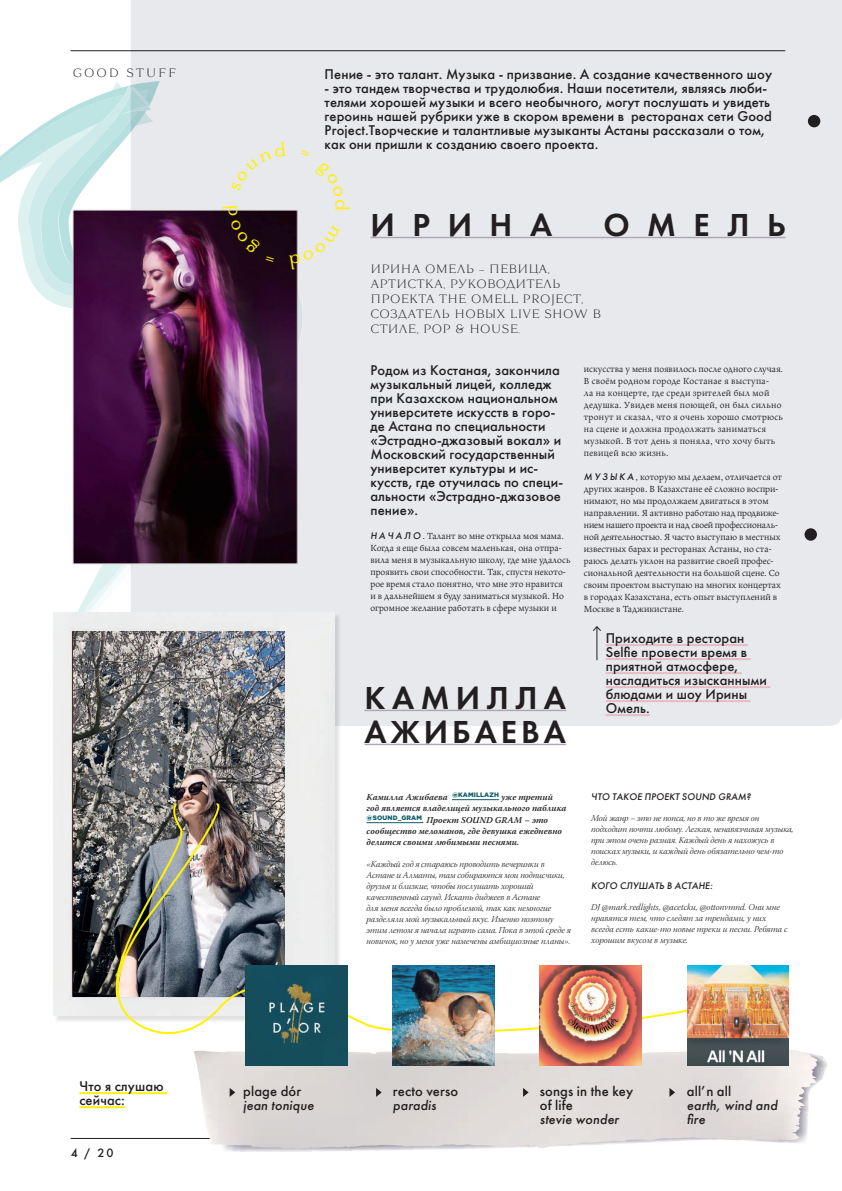
<style>
.page{position:relative;width:842px;height:1191px;background:#fff}
.page>*{position:absolute;margin:0;border:0;box-sizing:border-box;transform-origin:0 0}
.t1{font:33px/34px "Futura Demi";letter-spacing:.12em;color:#231f20}
.t2{font:33px "Futura Demi";letter-spacing:.195em;color:#231f20}
.t3{font:20px "Tautz";color:#fff101}
.t4{font:14px/14px "Futura Futuris";letter-spacing:.01em;color:#231f20}
.t5{font:italic 500 14px/14px "Futura";letter-spacing:.01em;color:#231f20}
.t6{font:300 12px/15px "Tautz";letter-spacing:.02em;color:#231f20}
.t7{font:300 12px "Tautz";letter-spacing:.16em;color:#231f20}
.t8{font:12px "Futura Futuris";color:#231f20}
.t9{font:10px/12px "Maiola Pro";color:#231f20}
.t10{font:10px/12px "Maiola Pro";letter-spacing:.02em;color:#231f20}
.t11{font:italic 500 10px "Futura";letter-spacing:.01em;color:#231f20}
.t12{font:9px/11px "Warnock Pro Light It Subh";letter-spacing:-.01em;color:#231f20}
.t13{font:italic 600 9px/11px "Warnock Pro";color:#231f20}
</style>
<div class="page">
<hr style="left:71px;top:50px;width:714px;height:1px;background:#231f20">
<hr style="left:71px;top:1138px;width:714px;height:1px;background:#231f20">
<img style="left:224px;top:1052px;width:604px;height:100px">
<img style="left:194px;top:1050px;width:583px;height:98px">
<div style="left:131px;top:0;width:711px;height:726px;background:#e7e9ec"></div>
<div style="left:160px;top:82px;width:127px;height:128px;background:#e7e9ec"></div>
<div style="left:160px;top:85px;width:86px;height:125px;background:#e7e9ec"></div>
<svg style="left:72px;top:219px;width:230px;height:393px;background:#e5e8eb"></svg>
<svg style="left:0;top:81px;width:160px;height:227px"></svg>
<svg style="left:72px;top:369px;width:218px;height:243px;fill:#e7e9ec"></svg>
<img style="left:75px;top:212px;width:221px;height:350px">
<div style="left:73px;top:210px;width:225px;height:354px;border:1px solid #dad9d7"></div>
<hr style="left:606px;top:644px;width:142px;height:2px;background:#e7bcc2">
<hr style="left:606px;top:658px;width:145px;height:2px;background:#e7bcc2">
<hr style="left:606px;top:672px;width:136px;height:2px;background:#e7bcc2">
<hr style="left:606px;top:686px;width:164px;height:2px;background:#e7bcc2">
<hr style="left:606px;top:700px;width:145px;height:2px;background:#e7bcc2">
<hr style="left:606px;top:714px;width:44px;height:2px;background:#e7bcc2">
<hr style="left:371px;top:237px;width:414px;height:1px;background:#afa5bb">
<div style="left:53px;top:612px;width:281px;height:403px;background:#edeeed"></div>
<img style="left:73px;top:631px;width:212px;height:171px">
<hr style="left:452px;top:799px;width:47px;height:1px;background:#0e5c67">
<svg style="left:230px;top:1088px;width:5px;height:8px"></svg>
<svg style="left:376px;top:1088px;width:6px;height:8px"></svg>
<svg style="left:523px;top:1088px;width:6px;height:8px"></svg>
<svg style="left:669px;top:1088px;width:6px;height:8px"></svg>
<svg style="left:68px;top:802px;width:619px;height:245px"></svg>
<img style="left:109px;top:802px;width:85px;height:196px">
<img style="left:246px;top:965px;width:101px;height:100px">
<img style="left:393px;top:965px;width:101px;height:100px">
<img style="left:540px;top:965px;width:101px;height:100px">
<img style="left:687px;top:965px;width:101px;height:100px">
<hr style="left:365px;top:709px;width:201px;height:2px;background:#afa5bb">
<hr style="left:365px;top:743px;width:201px;height:2px;background:#afa5bb">
<hr style="left:596px;top:626px;width:1px;height:34px;background:#231f20">
<svg style="left:592px;top:625px;width:10px;height:7px"></svg>
<hr style="left:79px;top:1092px;width:88px;height:2px;background:#fff101">
<hr style="left:79px;top:1106px;width:46px;height:2px;background:#fff101">
<div style="left:808px;top:115px;width:12px;height:12px;background:#231f20;border-radius:50%"></div>
<div style="left:804px;top:528px;width:13px;height:13px;background:#231f20;border-radius:50%"></div>
<div style="left:231px;top:142px;width:55px;height:49px;background:#e7e9ec"></div>
<svg style="left:301px;top:151px;width:8px;height:5px"></svg>
<svg style="left:315px;top:162px;width:28px;height:35px"></svg>
<svg style="left:289px;top:225px;width:51px;height:45px;background:#c6c4c9"></svg>
<svg style="left:223px;top:205px;width:51px;height:57px;background:#2e1c2a"></svg>
<p class="t7" style="left:73px;top:65px;width:105px">GOOD STUFF</p>
<p class="t4" style="left:79px;top:1079px;width:86px">Что я слушаю сейчас:</p>
<p class="t8" style="left:71px;top:1145px;width:44px">4 / 20</p>
<p class="t4" style="left:325px;top:67px;width:449px">Пение - это талант. Музыка - призвание. А создание качественного шоу</p>
<p class="t4" style="left:325px;top:81px;width:449px">- это тандем творчества и трудолюбия. Наши посетители, являясь люби&shy;телями хорошей музыки и всего необычного, могут послушать и увидеть героинь нашей рубрики уже в скором времени в ресторанах сети Good Project.Творческие и талантливые музыканты Астаны рассказали о том, как они пришли к созданию своего проекта.</p>
<h2 class="t3" style="left:356px;top:199px;width:14px;rotate:90deg">d</h2>
<h1 class="t2" style="left:371px;top:204px;width:183px">ирина</h1>
<h1 class="t2" style="left:603px;top:204px;width:183px">омель</h1>
<p class="t6" style="left:370px;top:261px;width:232px">И РИНА ОМЕЛЬ – ПЕВИЦА,<br>АРТИСТКА, РУКОВОДИТЕЛЬ<br>ПРОЕКТА THE OMELL P ROJECT,<br>СОЗДАТЕЛЬ НОВЫХ LIVE SHOW В<br>СТИЛЕ, POP &amp; HOUSE.</p>
<p class="t4" style="left:370px;top:364px;width:194px">Родом из Костаная, закончила музыкальный лицей, колледж при Казахском национальном университете искусств в горо&shy;де Астана по специальности «Эстрадно-джазовый вокал» и<br>Московский государственный университет культуры и ис&shy;кусств, где отучилась по специ&shy;альности «Эстрадно-джазовое пение».</p>
<p class="t11" style="left:370px;top:530px;width:10px">НАЧАЛО</p>
<p class="t9" style="left:370px;top:530px;width:202px;text-indent:52px">. Талант во мне открыла моя мама.<br>Когда я еще была совсем маленькая, она отпра&shy;вила меня в музыкальную школу, где мне удалось проявить свои способности. Так, спустя некото&shy;рое время стало понятно, что мне это нравится и в дальнейшем я буду заниматься музыкой. Но огромное желание работать в сфере музыки и</p>
<h1 class="t1" style="left:365px;top:681px;width:203px">Камилла<br>Ажибаева</h1>
<p class="t10" style="left:584px;top:363px;width:201px">искусства у меня появилось после одного случая.<br>В своём родном городе Костанае я выступа-<br>ла на концерте, где среди зрителей был мой дедушка. Увидев меня поющей, он был сильно тронут и сказал, что я очень хорошо смотрюсь на сцене и должна продолжать заниматься музыкой. В тот день я поняла, что хочу быть певицей всю жизнь.</p>
<p class="t11" style="left:584px;top:471px;width:27px">МУЗЫКА</p>
<p class="t9" style="left:584px;top:471px;width:200px;text-indent:52px">, которую мы делаем, отличается от других жанров. В Казахстане её сложно воспри&shy;нимают, но мы продолжаем двигаться в этом направлении. Я активно работаю над продвиже&shy;нием нашего проекта и над своей профессиональ&shy;ной деятельностью. Я часто выступаю в местных известных барах и ресторанах Астаны, но ста&shy;раюсь делать уклон на развитие своей профес&shy;сиональной деятельности на большой сцене. Со своим проектом выступаю на многих концертах в городах Казахстана, есть опыт выступлений в Москве в Таджикистане.</p>
<p class="t4" style="left:606px;top:631px;width:163px">Приходите в ресторан<br>Selfie провести время в приятной атмосфере, насладиться изысканными блюдами и шоу Ирины<br>Омель.</p>
<p class="t13" style="left:366px;top:791px;width:201px">Камилла Ажибаева <sup>@KAMILLAZH</sup> уже третий год является владелицей музыкального паблика</p>
<p class="t13" style="left:366px;top:814px;width:197px"><sup>@SOUND_GRAM</sup>. Проект SOUND GRAM – это сообщество меломанов, где девушка ежедневно делится своими любимыми песнями.</p>
<p class="t12" style="left:366px;top:860px;width:206px">«Каждый год я стараюсь проводить вечеринки в Астане и Алматы, там собираются мои подписчики, друзья и близкие, чтобы послушать хороший качественный саунд. Искать диджеев в Астане<br>для меня всегда было проблемой, так как немногие разделяли мой музыкальный вкус. Именно поэтому этим летом я начала играть сама. Пока в этой среде я новичок, но у меня уже намечены амбициозные планы».</p>
<p class="t11" style="left:591px;top:790px;width:161px">Что такое проект SOUND GRAM?</p>
<p class="t12" style="left:591px;top:813px;width:204px">Мой жанр – это не попса, но в то же время он подходит почти любому. Легкая, ненавязчивая музыка, при этом очень разная. Каждый день я нахожусь в поисках музыки, и каждый день обязательно чем-то делюсь.</p>
<p class="t11" style="left:591px;top:879px;width:123px">Кого слушать в Астане:</p>
<p class="t12" style="left:591px;top:902px;width:198px">DJ @mark.redlights, @acetcku, @ottonvmnd. Они мне нравятся тем, что следят за трендами, у них всегда есть какие-то новые треки и песни. Ребята с хорошим вкусом в музыке.</p>
<p class="t4" style="left:243px;top:1084px;width:60px">plage dór</p>
<p class="t5" style="left:243px;top:1098px;width:72px">jean tonique</p>
<p class="t4" style="left:393px;top:1084px;width:67px">recto verso</p>
<p class="t5" style="left:393px;top:1098px;width:45px">paradis</p>
<p class="t4" style="left:540px;top:1084px;width:95px">songs in the key of life</p>
<p class="t5" style="left:540px;top:1112px;width:81px">stevie wonder</p>
<p class="t4" style="left:687px;top:1084px;width:46px">all’n all</p>
<p class="t5" style="left:687px;top:1098px;width:92px">earth, wind and fire</p>
</div>
